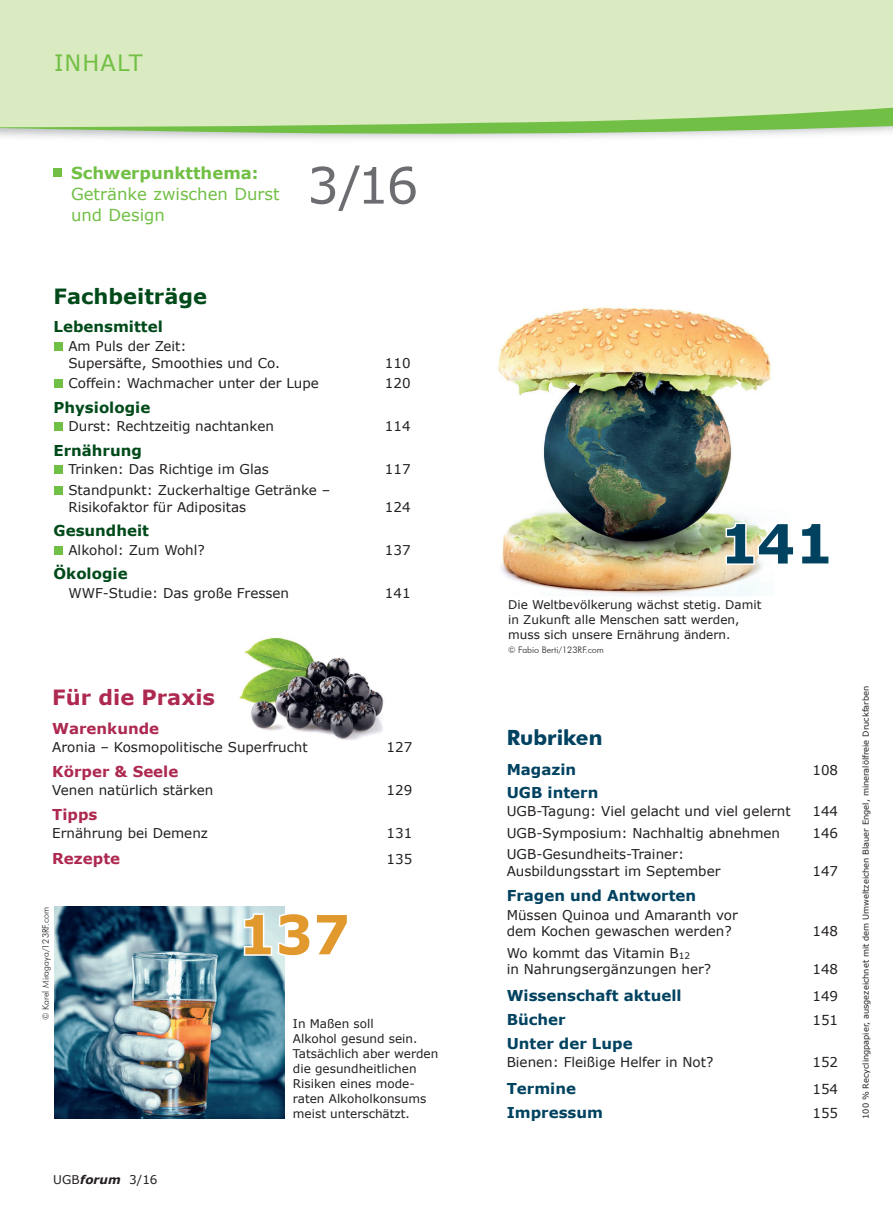
<style>
.page{position:relative;width:893px;height:1208px;background:#fff}
.page>*{position:absolute;margin:0;border:0;box-sizing:border-box;transform-origin:0 0}
.t1{font:700 54px "Verdana";color:#014260}
.t2{font:700 54px "Verdana";color:#e1992e}
.t3{font:50.1px "Verdana";color:#6c6d70}
.t4{font:22.5px "Verdana";letter-spacing:.05em;color:#71bf44}
.t5{font:700 21px "Verdana";color:#004a1a}
.t6{font:700 21px "Verdana";color:#ae2950}
.t7{font:700 21px "Futura BT";color:#014260}
.t8{font:16.5px/21px "Verdana";color:#71bf44}
.t9{font:700 16.5px "Verdana";color:#71bf44}
.t10{font:700 15px "Verdana";color:#014260}
.t11{font:700 15px "Verdana";color:#004a1a}
.t12{font:700 15px "Verdana";color:#ae2950}
.t13{font:13.5px/16.5px "Verdana";color:#231f20}
.t14{font:12px/15px "Verdana";color:#231f20}
.t15{font:300 9px "Futura BT";color:#231f20}
.t16{font:8.25px "Verdana";color:#231f20}
.s1{font-weight:700;font-style:italic}
</style>
<div class="page">
<img style="left:239px;top:637px;width:145px;height:103px">
<div style="left:0;top:0;width:858px;height:108px;background:#daeac1"></div>
<div style="left:858px;top:0;width:35px;height:115px;background:#daeac1"></div>
<svg style="left:0;top:108px;width:893px;height:29px;background:#b9da9e"></svg>
<div style="left:54px;top:342px;width:9px;height:9px;background:#71bf44"></div>
<div style="left:54px;top:379px;width:9px;height:9px;background:#71bf44"></div>
<div style="left:54px;top:422px;width:9px;height:9px;background:#71bf44"></div>
<div style="left:54px;top:465px;width:9px;height:9px;background:#71bf44"></div>
<div style="left:54px;top:486px;width:9px;height:8px;background:#71bf44"></div>
<div style="left:54px;top:546px;width:9px;height:8px;background:#71bf44"></div>
<img style="left:498px;top:307px;width:273px;height:289px">
<svg style="left:724px;top:521px;width:48px;height:45px"></svg>
<img style="left:54px;top:906px;width:231px;height:212px">
<svg style="left:242px;top:910px;width:43px;height:48px"></svg>
<div style="left:54px;top:169px;width:8px;height:8px;background:#71bf44"></div>
<h3 class="t4" style="left:54px;top:48px;width:90px">INHALT</h3>
<p class="t9" style="left:71px;top:161px;width:189px">Schwerpunktthema:</p>
<p class="t8" style="left:71px;top:183px;width:210px">Getränke zwischen Durst und Design</p>
<h3 class="t5" style="left:54px;top:281px;width:155px">Fachbeiträge</h3>
<p class="t11" style="left:54px;top:316px;width:111px">Lebensmittel</p>
<p class="t13" style="left:68px;top:338px;width:213px">Am Puls der Zeit:<br>Supersäfte, Smoothies und Co.</p>
<h2 class="t3" style="left:307px;top:151px;width:113px">3/16</h2>
<p class="t13" style="left:385px;top:354px;width:27px">110</p>
<p class="t13" style="left:68px;top:375px;width:252px">Coffein: Wachmacher unter der Lupe</p>
<p class="t13" style="left:385px;top:375px;width:27px">120</p>
<p class="t11" style="left:54px;top:397px;width:98px">Physiologie</p>
<p class="t13" style="left:68px;top:418px;width:207px">Durst: Rechtzeitig nachtanken</p>
<p class="t13" style="left:385px;top:418px;width:27px">114</p>
<p class="t11" style="left:54px;top:440px;width:90px">Ernährung</p>
<p class="t13" style="left:68px;top:461px;width:202px">Trinken: Das Richtige im Glas</p>
<p class="t13" style="left:385px;top:461px;width:27px">117</p>
<p class="t13" style="left:68px;top:482px;width:263px">Standpunkt: Zuckerhaltige Getränke –<br>Risikofaktor für Adipositas</p>
<p class="t13" style="left:385px;top:498px;width:27px">124</p>
<p class="t11" style="left:54px;top:520px;width:97px">Gesundheit</p>
<p class="t13" style="left:68px;top:541px;width:138px">Alkohol: Zum Wohl?</p>
<p class="t13" style="left:385px;top:541px;width:27px">137</p>
<p class="t11" style="left:54px;top:563px;width:76px">Ökologie</p>
<p class="t13" style="left:68px;top:584px;width:222px">WWF-Studie: Das große Fressen</p>
<p class="t13" style="left:385px;top:584px;width:27px">141</p>
<h3 class="t6" style="left:52px;top:682px;width:164px">Für die Praxis</h3>
<p class="t12" style="left:52px;top:717px;width:108px">Warenkunde</p>
<p class="t13" style="left:52px;top:739px;width:257px">Aronia – Kosmopolitische Superfrucht</p>
<p class="t13" style="left:387px;top:739px;width:27px">127</p>
<p class="t12" style="left:52px;top:760px;width:128px">Körper &amp; Seele</p>
<p class="t13" style="left:52px;top:782px;width:163px">Venen natürlich stärken</p>
<p class="t13" style="left:387px;top:782px;width:27px">129</p>
<p class="t12" style="left:52px;top:803px;width:47px">Tipps</p>
<p class="t13" style="left:52px;top:825px;width:157px">Ernährung bei Demenz</p>
<p class="t13" style="left:387px;top:825px;width:27px">131</p>
<p class="t12" style="left:52px;top:848px;width:69px">Rezepte</p>
<p class="t13" style="left:387px;top:851px;width:27px">135</p>
<p class="t15" style="left:40px;top:1020px;width:114px;rotate:-90deg">© Karel Miragaya/123RF.com</p>
<p class="t14" style="left:53px;top:1172px;width:106px">UGB<span class="s1">forum</span> 3/16</p>
<h1 class="t2" style="left:238px;top:896px;width:113px">137</h1>
<p class="t14" style="left:293px;top:1016px;width:147px">In Maßen soll<br>Alkohol gesund sein.<br>Tatsächlich aber werden die gesundheitlichen<br>Risiken eines mode&shy;raten Alkoholkonsums meist unterschätzt.</p>
<h1 class="t1" style="left:720px;top:505px;width:115px">141</h1>
<p class="t14" style="left:508px;top:597px;width:255px">Die Welt bevölkerung wächst stetig. Damit in Zukunft alle Menschen satt werden, muss sich unsere Ernährung ändern.</p>
<p class="t15" style="left:508px;top:644px;width:97px">© Fabio Berti/123RF.com</p>
<h3 class="t7" style="left:507px;top:725px;width:97px">Rubriken</h3>
<p class="t10" style="left:507px;top:759px;width:71px">Magazin</p>
<p class="t13" style="left:812px;top:762px;width:27px">108</p>
<p class="t10" style="left:507px;top:781px;width:93px">UGB intern</p>
<p class="t13" style="left:507px;top:803px;width:286px">UGB-Tagung: Viel gelacht und viel gelernt</p>
<p class="t13" style="left:812px;top:803px;width:27px">144</p>
<p class="t13" style="left:507px;top:824px;width:275px">UGB-Symposium: Nachhaltig abnehmen</p>
<p class="t13" style="left:812px;top:824px;width:27px">146</p>
<p class="t13" style="left:507px;top:846px;width:215px">UGB-Gesundheits-Trainer:<br>Ausbildungsstart im September</p>
<p class="t13" style="left:812px;top:862px;width:27px">147</p>
<p class="t10" style="left:507px;top:885px;width:191px">Fragen und Antworten</p>
<p class="t13" style="left:507px;top:906px;width:233px">Müssen Quinoa und Amaranth vor dem Kochen gewaschen werden?</p>
<p class="t13" style="left:507px;top:944px;width:206px">Wo kommt das Vitamin B<sub>12<br></sub>in Nahrungsergänzungen her?</p>
<p class="t13" style="left:812px;top:923px;width:27px">148</p>
<p class="t13" style="left:812px;top:961px;width:27px">148</p>
<p class="t10" style="left:507px;top:985px;width:177px">Wissenschaft aktuell</p>
<p class="t13" style="left:812px;top:987px;width:27px">149</p>
<p class="t10" style="left:507px;top:1008px;width:61px">Bücher</p>
<p class="t13" style="left:812px;top:1011px;width:27px">151</p>
<p class="t10" style="left:507px;top:1032px;width:127px">Unter der Lupe</p>
<p class="t13" style="left:507px;top:1054px;width:208px">Bienen: Fleißige Helfer in Not?</p>
<p class="t13" style="left:812px;top:1054px;width:27px">152</p>
<p class="t10" style="left:507px;top:1078px;width:71px">Termine</p>
<p class="t13" style="left:812px;top:1080px;width:27px">154</p>
<p class="t10" style="left:507px;top:1101px;width:98px">Impressum</p>
<p class="t13" style="left:812px;top:1104px;width:27px">155</p>
<p class="t16" style="left:860px;top:1119px;width:435px;rotate:-90deg">100 % Recyclingpapier, ausgezeichnet mit dem Umweltzeichen Blauer Engel, mineralölfreie Druckfarben</p>
</div>
